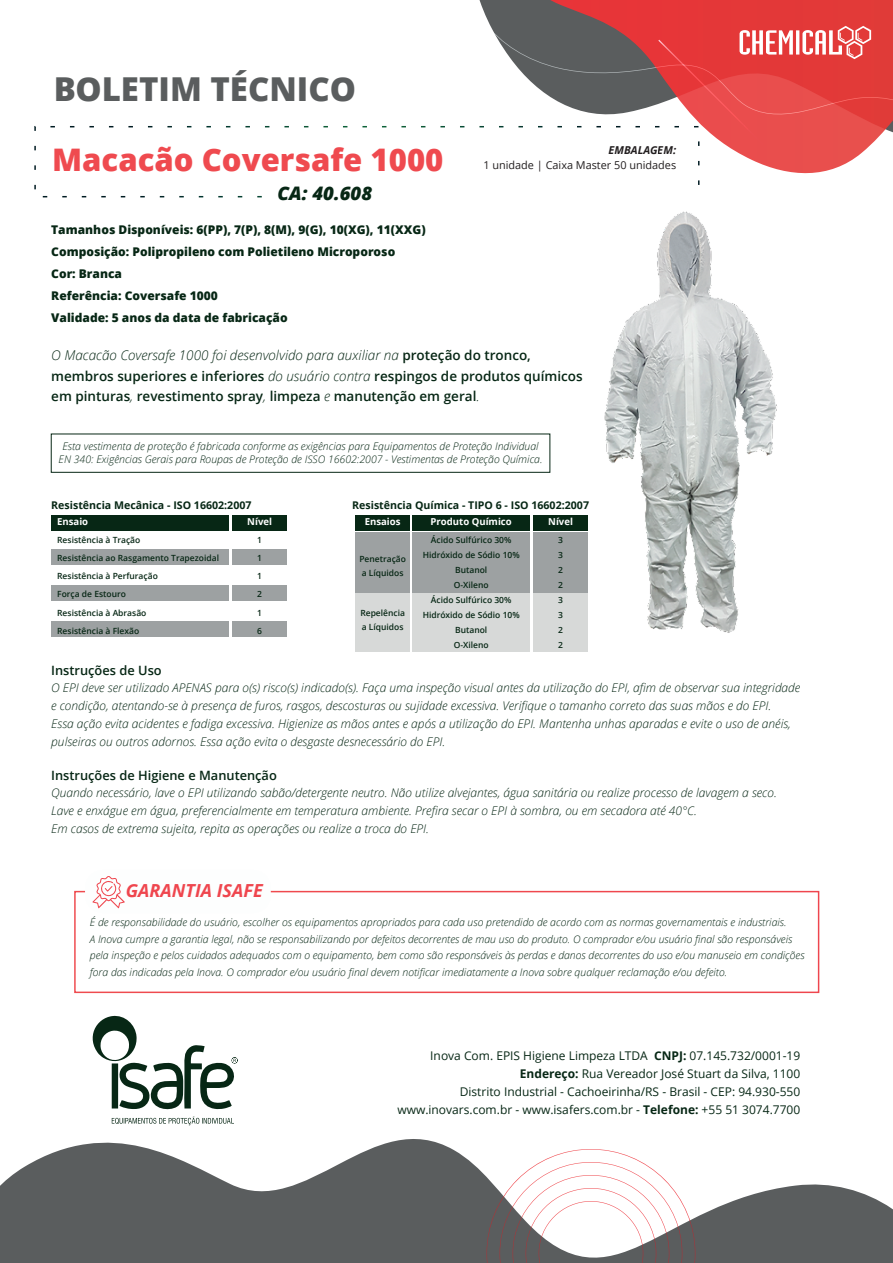
<style>
.page{position:relative;width:893px;height:1263px;background:#fff}
.page>*{position:absolute;margin:0;border:0;box-sizing:border-box;transform-origin:0 0}
.t1{font:800 33px "Open Sans";color:#5a5d5e}
.t2{font:800 31.05px "Open Sans";color:#ef4a4f}
.t3{font:italic 800 18.6px "Open Sans";color:#072715}
.t4{font:italic 700 18px "Open Sans";color:#ef464e}
.t5{font:600 13.5px/20.5px "Open Sans";color:#072715}
.t6{font:600 12.9px "Open Sans";color:#072715}
.t7{font:italic 300 12px/18px "Open Sans";color:#072715}
.t8{font:12px/18px "Open Sans";color:#072715;text-align:right}
.t9{font:800 12px/22px "Open Sans";color:#072715}
.t10{font:10.95px "Open Sans";color:#231f20}
.t11{font:italic 700 10.95px "Open Sans";color:#231f20}
.t12{font:700 10.65px "Open Sans";color:#072715}
.t13{font:italic 300 10.5px/16.5px "Open Sans";color:#072715}
.t14{font:700 9.6px "Open Sans";color:#fff}
.t15{font:600 8.55px/15px "Open Sans";color:#072715}
.s1{font-weight:300;font-style:italic}
.s2{font-weight:700}
</style>
<div class="page">
<svg style="left:34px;top:126px;width:666px;height:72px"></svg>
<div style="left:51px;top:434px;width:499px;height:39px;border:1px solid #072715"></div>
<svg style="left:0;top:1139px;width:893px;height:124px;fill:#5a5d5e"></svg>
<svg style="left:372px;top:126px;width:94px;height:17px"></svg>
<svg style="left:466px;top:0;width:427px;height:179px"></svg>
<svg style="left:658px;top:26px;width:213px;height:141px"></svg>
<svg style="left:486px;top:1149px;width:209px;height:114px"></svg>
<svg style="left:92px;top:1015px;width:146px;height:110px"></svg>
<div style="left:74px;top:891px;width:745px;height:102px;border:2px solid #fff"></div>
<div style="left:85px;top:870px;width:186px;height:43px;background:#fdfefe;border-radius:18px"></div>
<svg style="left:92px;top:876px;width:33px;height:32px"></svg>
<div style="left:51px;top:515px;width:177px;height:15px;background:#072715"></div>
<div style="left:51px;top:549px;width:177px;height:16px;background:#9da1a2"></div>
<div style="left:232px;top:515px;width:55px;height:15px;background:#072715"></div>
<div style="left:232px;top:549px;width:55px;height:16px;background:#9da1a2"></div>
<div style="left:51px;top:585px;width:177px;height:16px;background:#9da1a2"></div>
<div style="left:232px;top:585px;width:55px;height:16px;background:#9da1a2"></div>
<div style="left:51px;top:621px;width:177px;height:15px;background:#9da1a2"></div>
<div style="left:232px;top:621px;width:55px;height:15px;background:#9da1a2"></div>
<div style="left:412px;top:515px;width:118px;height:15px;background:#072715"></div>
<div style="left:412px;top:532px;width:118px;height:60px;background:#9da1a2"></div>
<div style="left:533px;top:515px;width:55px;height:15px;background:#072715"></div>
<div style="left:355px;top:515px;width:55px;height:15px;background:#072715"></div>
<div style="left:355px;top:532px;width:55px;height:60px;background:#9da1a2"></div>
<div style="left:355px;top:594px;width:55px;height:58px;background:#d7d9d8"></div>
<div style="left:412px;top:594px;width:118px;height:58px;background:#d7d9d8"></div>
<div style="left:533px;top:532px;width:55px;height:60px;background:#9da1a2"></div>
<div style="left:533px;top:594px;width:55px;height:58px;background:#d7d9d8"></div>
<img style="left:550px;top:190px;width:227px;height:443px">
<h1 class="t1" style="left:53px;top:64px;width:304px">BOLETIM TÉCNICO</h1>
<h2 class="t2" style="left:52px;top:136px;width:393px">Macacão Coversafe 1000</h2>
<h3 class="t3" style="left:277px;top:179px;width:96px">CA: 40.608</h3>
<p class="t9" style="left:51px;top:218px;width:376px">Tamanhos Disponíveis: 6(PP), 7(P), 8(M), 9(G), 10(XG), 11(XXG)<br>Composição: Polipropileno com Polietileno Microporoso<br>Cor: Branca<br>Referência: Coversafe 1000<br>Validade: 5 anos da data de fabricação</p>
<p class="t11" style="left:609px;top:142px;width:69px">EMBALAGEM:</p>
<p class="t10" style="left:483px;top:158px;width:194px">1 unidade | Caixa Master 50 unidades</p>
<p class="t5" style="left:51px;top:345px;width:533px"><span class="s1">O Macacão Coversafe 1000 foi desenvolvido para auxiliar na</span> proteção do tronco, membros superiores e inferiores <span class="s1">do usuário contra</span> respingos de produtos químicos em pinturas<span class="s1">,</span> revestimento spray<span class="s1">,</span> limpeza <span class="s1">e</span> manutenção em geral<span class="s1">.</span></p>
<p class="t13" style="left:59px;top:439px;width:485px;line-height:13.2px;text-align:center">Esta vestimenta de proteção é fabricada conforme as exigências para Equipamentos de Proteção Individual<br>EN 340: Exigências Gerais para Roupas de Proteção de ISSO 16602:2007 - Vestimentas de Proteção Química.</p>
<p class="t12" style="left:51px;top:498px;width:202px">Resistência Mecânica - ISO 16602:2007</p>
<p class="t14" style="left:247px;top:515px;width:26px">Nível</p>
<p class="t14" style="left:57px;top:515px;width:33px">Ensaio</p>
<p class="t15" style="left:57px;top:531px;width:163px;line-height:18px">Resistência à Tração<br>Resistência ao Rasgamento Trapezoidal<br>Resistência à Perfuração<br>Força de Estouro<br>Resistência à Abrasão<br>Resistência à Flexão</p>
<p class="t15" style="left:257px;top:531px;width:6px;line-height:18px;text-align:justify">1<br>1<br>1<br>2<br>1<br>6</p>
<p class="t12" style="left:352px;top:498px;width:238px">Resistência Química - TIPO 6 - ISO 16602:2007</p>
<p class="t15" style="left:423px;top:532px;width:99px;text-align:center">Ácido Sulfúrico 30%<br>Hidróxido de Sódio 10%<br>Butanol<br>O-Xileno<br>Ácido Sulfúrico 30%<br>Hidróxido de Sódio 10%<br>Butanol<br>O-Xileno</p>
<p class="t15" style="left:558px;top:532px;width:6px;text-align:justify">3<br>3<br>2<br>2<br>3<br>3<br>2<br>2</p>
<p class="t14" style="left:365px;top:515px;width:37px">Ensaios</p>
<p class="t14" style="left:431px;top:515px;width:83px">Produto Químico</p>
<p class="t14" style="left:548px;top:515px;width:26px">Nível</p>
<p class="t15" style="left:359px;top:552px;width:48px;line-height:13.5px">Penetração a Líquidos</p>
<p class="t15" style="left:360px;top:606px;width:46px;line-height:13.5px">Repelência a Líquidos</p>
<p class="t6" style="left:51px;top:661px;width:112px">Instruções de Uso</p>
<p class="t7" style="left:51px;top:678px;width:751px">O EPI deve ser utilizado APENAS para o(s) risco(s) indicado(s). Faça uma inspeção visual antes da utilização do EPI, afim de observar sua integridade e condição, atentando-se à presença de furos, rasgos, descosturas ou sujidade excessiva. Verifique o tamanho correto das suas mãos e do EPI.<br>Essa ação evita acidentes e fadiga excessiva. Higienize as mãos antes e após a utilização do EPI. Mantenha unhas aparadas e evite o uso de anéis, pulseiras ou outros adornos. Essa ação evita o desgaste desnecessário do EPI.</p>
<p class="t6" style="left:51px;top:766px;width:227px">Instruções de Higiene e Manutenção</p>
<p class="t7" style="left:51px;top:783px;width:727px">Quando necessário, lave o EPI utilizando sabão/detergente neutro. Não utilize alvejantes, água sanitária ou realize processo de lavagem a seco.<br>Lave e enxágue em água, preferencialmente em temperatura ambiente. Prefira secar o EPI à sombra, ou em secadora até 40°C.<br>Em casos de extrema sujeita, repita as operações ou realize a troca do EPI.</p>
<h3 class="t4" style="left:126px;top:878px;width:138px">GARANTIA ISAFE</h3>
<p class="t13" style="left:90px;top:914px;width:716px">É de responsabilidade do usuário, escolher os equipamentos apropriados para cada uso pretendido de acordo com as normas governamentais e industriais.<br>A Inova cumpre a garantia legal, não se responsabilizando por defeitos decorrentes de mau uso do produto. O comprador e/ou usuário final são responsáveis pela inspeção e pelos cuidados adequados com o equipamento, bem como são responsáveis às perdas e danos decorrentes do uso e/ou manuseio em condições fora das indicadas pela Inova. O comprador e/ou usuário final devem notificar imediatamente a Inova sobre qualquer reclamação e/ou defeito.</p>
<p class="t8" style="left:397px;top:1046px;width:404px">Inova Com. EPIS Higiene Limpeza LTDA <span class="s2">CNPJ:</span> 07.145.732/0001-19<br><span class="s2">Endereço:</span> Rua Vereador José Stuart da Silva, 1100<br>Distrito Industrial - Cachoeirinha/RS - Brasil - CEP: 94.930-550 www.inovars.com.br - www.isafers.com.br - <span class="s2">Telefone:</span> +55 51 3074.7700</p>
</div>
